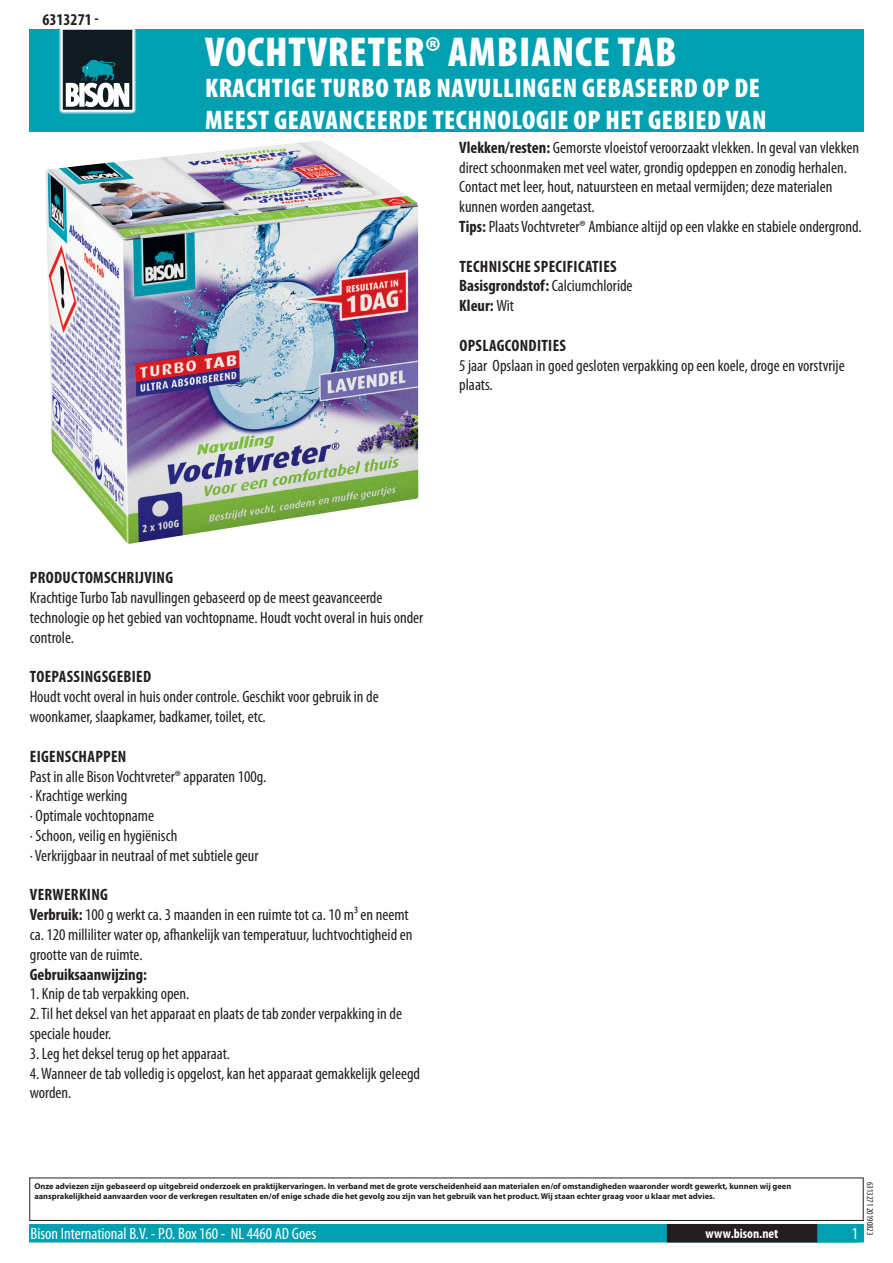
<style>
.page{position:relative;width:893px;height:1263px;background:#fff}
.page>*{position:absolute;margin:0;border:0;box-sizing:border-box;transform-origin:0 0}
.t1{font:900 condensed 42px "Myriad Pro";letter-spacing:.02em;color:#fff}
.t2{font:900 condensed 27px/32.4px "Myriad Pro";letter-spacing:.02em;color:#fff}
.t3{font:condensed 16.5px/19.8px "Myriad Pro";color:#231f20}
.t4{font:700 condensed 16.5px/19.8px "Myriad Pro";letter-spacing:.02em;color:#231f20}
.t5{font:condensed 16.5px "Myriad Pro";color:#fff}
.t6{font:700 condensed 16.5px "Myriad Pro";color:#231f20}
.t7{font:700 condensed 13.5px "Myriad Pro";color:#fff}
.t8{font:condensed 9px "Myriad Pro";color:#231f20}
.t9{font:700 8.4px/10.1px "Myriad Pro";color:#231f20}
.s1{font-weight:700}
.s2{font-weight:400}
</style>
<div class="page">
<div style="left:30px;top:1225px;width:833px;height:17px;background:#00a0b0"></div>
<div style="left:29px;top:1224px;width:835px;height:18px;border:2px solid #00a0b0"></div>
<div style="left:816px;top:1224px;width:44px;height:18px;border:2px solid #00a0b0"></div>
<div style="left:668px;top:1225px;width:148px;height:17px;background:#231f20"></div>
<div style="left:667px;top:1224px;width:150px;height:18px;border:2px solid #231f20"></div>
<div style="left:29px;top:1177px;width:835px;height:44px;border:1px solid #231f20"></div>
<div style="left:30px;top:30px;width:834px;height:102px;background:#00a0b0"></div>
<svg style="left:59px;top:30px;width:78px;height:84px;background:#516970"></svg>
<img style="left:45px;top:140px;width:373px;height:404px">
<p class="t6" style="left:43px;top:9px;width:58px">6313271 -</p>
<h1 class="t1" style="left:205px;top:25px;width:473px">VOCHTVRETER® AMBIANCE TAB</h1>
<h2 class="t2" style="left:205px;top:71px;width:563px">KRACHTIGE TURBO TAB NAVULLINGEN GEBASEERD OP DE<br>MEEST GEAVANCEERDE TECHNOLOGIE OP HET GEBIED VAN</h2>
<p class="t3" style="left:459px;top:137px;width:404px"><span class="s1">VLEKKEN/RESTEN:</span> Gemorste vloeistof veroorzaakt vlekken. In geval van vlekken direct schoonmaken met veel water, grondig opdeppen en zonodig herhalen.<br>Contact met leer, hout, natuursteen en metaal vermijden; deze materialen kunnen worden aangetast.<br><span class="s1">TIPS:</span> Plaats Vochtvreter® Ambiance altijd op een vlakke en stabiele ondergrond.</p>
<p class="t4" style="left:459px;top:256px;width:175px">TECHNISCHE SPECIFICATIES<br>BASISGRONDSTOF: <span class="s2">Calciumchloride<br></span>KLEUR: <span class="s2">Wit</span></p>
<p class="t4" style="left:459px;top:335px;width:108px">OPSLAGCONDITIES</p>
<p class="t3" style="left:459px;top:355px;width:387px">5 jaar Opslaan in goed gesloten verpakking op een koele, droge en vorstvrije plaats.</p>
<p class="t4" style="left:30px;top:568px;width:145px">PRODUCTOMSCHRIJVING</p>
<p class="t3" style="left:30px;top:588px;width:395px">Krachtige Turbo Tab navullingen gebaseerd op de meest geavanceerde technologie op het gebied van vochtopname. Houdt vocht overal in huis onder controle.</p>
<p class="t4" style="left:30px;top:667px;width:123px">TOEPASSINGSGEBIED</p>
<p class="t3" style="left:30px;top:687px;width:350px">Houdt vocht overal in huis onder controle. Geschikt voor gebruik in de woonkamer, slaapkamer, badkamer, toilet, etc.</p>
<p class="t4" style="left:30px;top:746px;width:98px">EIGENSCHAPPEN</p>
<p class="t3" style="left:30px;top:766px;width:238px">Past in alle Bison Vochtvreter® apparaten 100g. · Krachtige werking<br>· Optimale vochtopname<br>· Schoon, veilig en hygiënisch<br>· Verkrijgbaar in neutraal of met subtiele geur</p>
<p class="t3" style="left:30px;top:885px;width:384px"><span class="s1">VERWERKING<br>VERBRUIK:</span> 100 g werkt ca. 3 maanden in een ruimte tot ca. 10 m³ en neemt ca. 120 milliliter water op, afhankelijk van temperatuur, luchtvochtigheid en grootte van de ruimte.</p>
<p class="t4" style="left:30px;top:964px;width:119px">GEBRUIKSAANWIJZING:</p>
<p class="t3" style="left:30px;top:984px;width:161px">1. Knip de tab verpakking open.</p>
<p class="t3" style="left:30px;top:1003px;width:374px">2. Til het deksel van het apparaat en plaats de tab zonder verpakking in de speciale houder.</p>
<p class="t3" style="left:30px;top:1043px;width:202px">3. Leg het deksel terug op het apparaat.</p>
<p class="t3" style="left:30px;top:1063px;width:392px">4. Wanneer de tab volledig is opgelost, kan het apparaat gemakkelijk geleegd worden.</p>
<p class="t9" style="left:34px;top:1181px;width:758px">Onze adviezen zijn gebaseerd op uitgebreid onderzoek en praktijkervaringen. In verband met de grote verscheidenheid aan materialen en/of omstandigheden waaronder wordt gewerkt, kunnen wij geen aansprakelijkheid aanvaarden voor de verkregen resultaten en/of enige schade die het gevolg zou zijn van het gebruik van het product. Wij staan echter graag voor u klaar met advies.</p>
<p class="t5" style="left:31px;top:1224px;width:287px">Bison International B.V. - P.O. Box 160 - NL 4460 AD Goes</p>
<p class="t7" style="left:706px;top:1225px;width:74px">WWW.BISON.NET</p>
<p class="t5" style="left:852px;top:1224px;width:8px">1</p>
<p class="t8" style="left:875px;top:1182px;width:55px;rotate:90deg">6313271 20190823</p>
</div>
